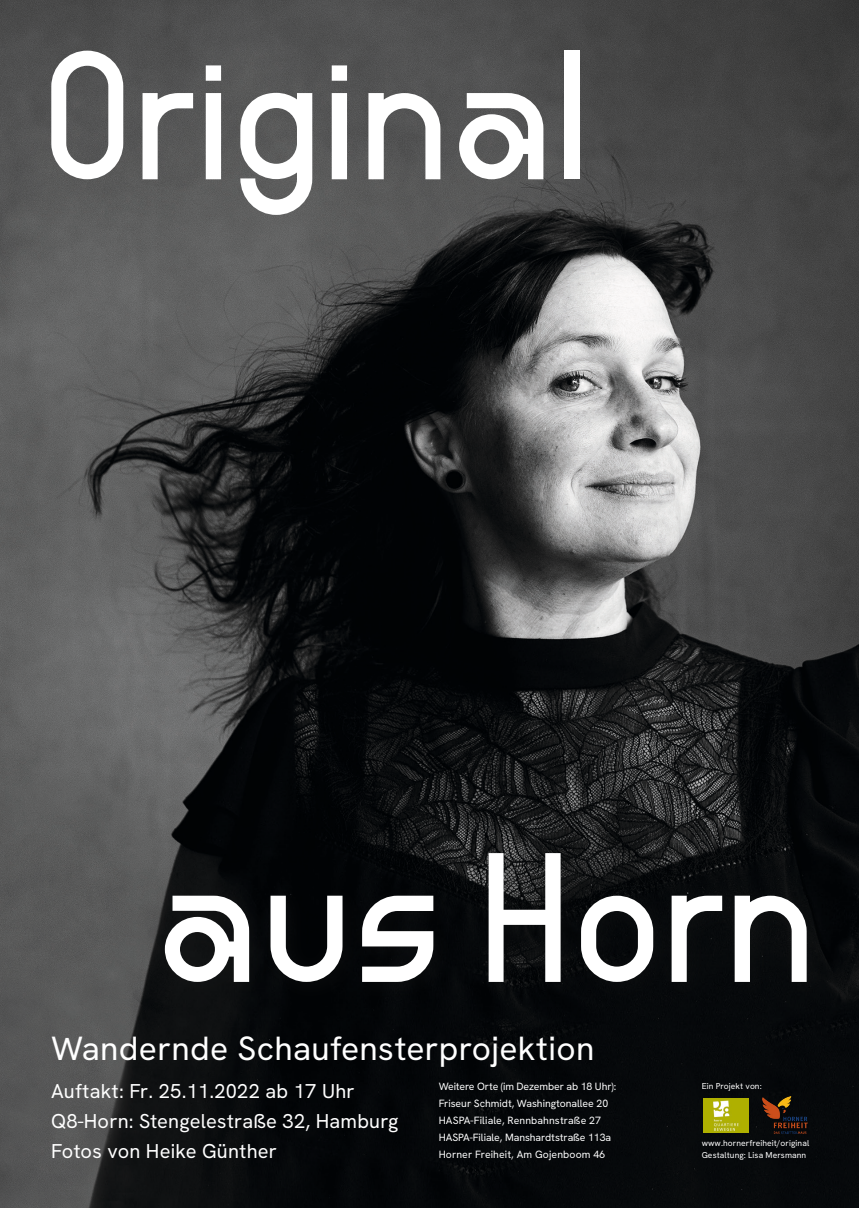
<style>
.page{position:relative;width:859px;height:1208px;background:#fff}
.page>*{position:absolute;margin:0;border:0;box-sizing:border-box;transform-origin:0 0}
.t1{font:178.2px "Format 1452";color:#fff}
.t2{font:33.5px "HK Grotesk";letter-spacing:.01em;color:#fff}
.t3{font:20px/30px "HK Grotesk";letter-spacing:.01em;color:#fff}
.t4{font:10.5px/17px "HK Grotesk";letter-spacing:-.005em;color:#fff}
.t5{font:8.5px "HK Grotesk";letter-spacing:.01em;color:#fff}
</style>
<div class="page">
<img style="left:0;top:0;width:859px;height:1208px">
<div style="left:150px;top:838px;width:679px;height:166px;background:#171818;opacity:.44"></div>
<img style="left:762px;top:1096px;width:46px;height:37px">
<img style="left:704px;top:1099px;width:45px;height:33px">
<p class="t1" style="left:42px;top:14px;width:550px">Original</p>
<p class="t1" style="left:157px;top:817px;width:662px">aus Horn</p>
<p class="t2" style="left:51px;top:1026px;width:545px">Wandernde Schaufensterprojektion</p>
<p class="t3" style="left:51px;top:1075px;width:305px">Auftakt: Fr. 25.11.2022 ab 17 Uhr</p>
<p class="t3" style="left:51px;top:1105px;width:349px">Q8-Horn: Stengelestraße 32, Hamburg<br>Fotos von Heike Günther</p>
<p class="t4" style="left:439px;top:1077px;width:179px">Weitere Orte (im Dezember ab 18 Uhr):</p>
<p class="t4" style="left:439px;top:1094px;width:171px">Friseur Schmidt, Washingtonallee 20<br>HASPA-Filiale, Rennbahnstraße 27</p>
<p class="t4" style="left:439px;top:1128px;width:174px">HASPA-Filiale, Manshardtstraße 113a<br>Horner Freiheit, Am Gojenboom 46</p>
<p class="t5" style="left:702px;top:1080px;width:62px">Ein Projekt von:</p>
<p class="t5" style="left:702px;top:1137px;width:109px">www.hornerfreiheit/original</p>
<p class="t5" style="left:702px;top:1149px;width:106px">Gestaltung: Lisa Mersmann</p>
</div>
